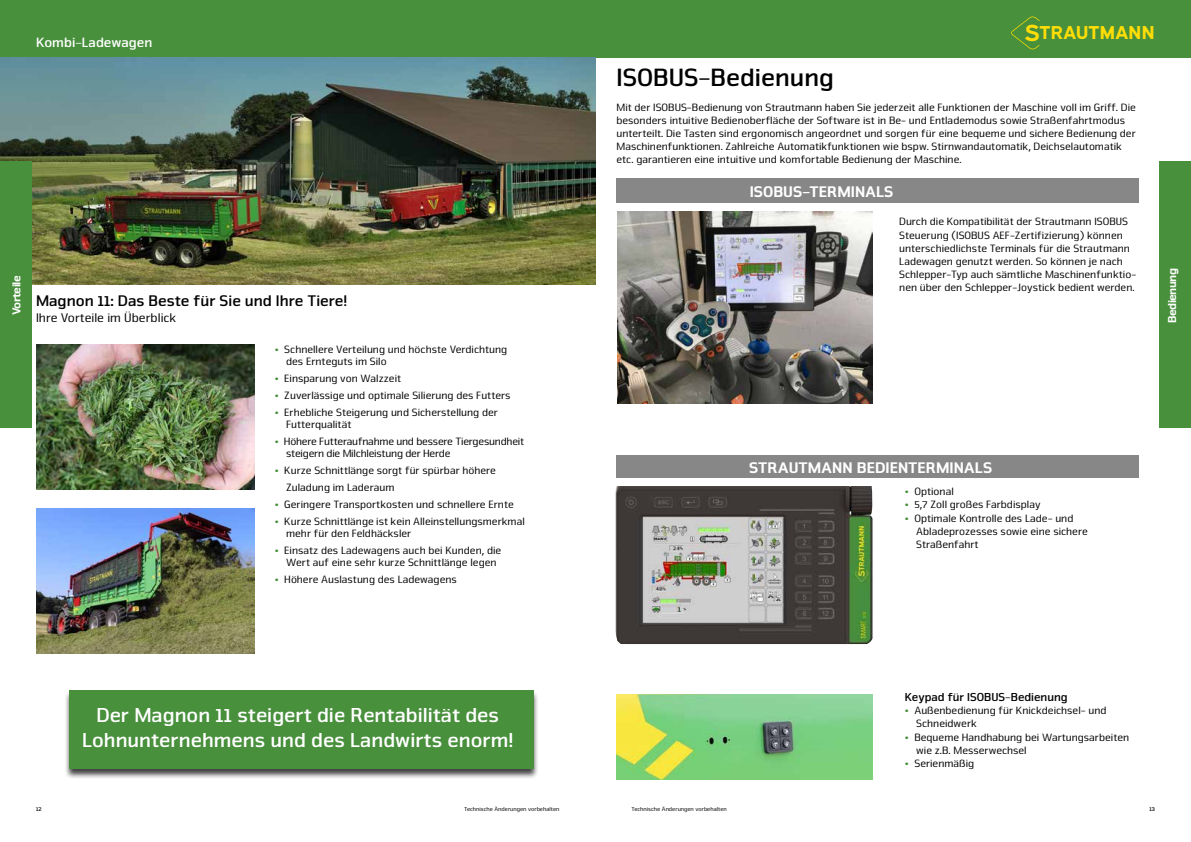
<style>
.page{position:relative;width:1191px;height:842px;background:#fff}
.page>*{position:absolute;margin:0;border:0;box-sizing:border-box;transform-origin:0 0}
.t1{font:700 26px "Nuri Pro";color:#000}
.t2{font:700 21px/25.2px "Nuri Pro";color:#fff;text-align:center}
.t3{font:700 18.7px "Expressway Rg";color:#ffdd06}
.t4{font:900 16px "Nuri Pro";color:#fff}
.t5{font:700 16px "Nuri Pro";color:#000}
.t6{font:700 14px "Nuri Pro";color:#fff}
.t7{font:13px "Nuri Pro";color:#000}
.t8{font:700 12px "Nuri Pro";color:#000}
.t9{font:900 12px "Nuri Pro";letter-spacing:-.05em;color:#fff}
.t10{font:11px/13.2px "Nuri Pro";color:#000}
.t11{font:11px/12px "Nuri Pro";letter-spacing:-.02em;color:#000}
.t12{font:6px "Nuri Pro";color:#000}
.t13{font:700 6px "Nuri Pro";color:#000}
.s1{font-weight:700;color:#48903c}
.s2{font-size:23.4px}
</style>
<div class="page">
<div style="left:0;top:0;width:1191px;height:57px;background:#48903c"></div>
<svg style="left:1011px;top:16px;width:28px;height:33px"></svg>
<img style="left:0;top:57px;width:595px;height:227px">
<div style="left:64px;top:690px;width:475px;height:90px;background:#000;opacity:.75"></div>
<div style="left:69px;top:690px;width:465px;height:78px;background:#48903c"></div>
<img style="left:36px;top:344px;width:218px;height:146px">
<img style="left:36px;top:508px;width:218px;height:146px">
<div style="left:0;top:162px;width:31px;height:266px;background:#48903c"></div>
<div style="left:616px;top:455px;width:522px;height:23px;background:#878787"></div>
<img style="left:615px;top:486px;width:258px;height:158px">
<div style="left:616px;top:178px;width:523px;height:25px;background:#878787"></div>
<img style="left:617px;top:212px;width:255px;height:191px">
<img style="left:616px;top:694px;width:256px;height:86px">
<div style="left:1159px;top:162px;width:32px;height:266px;background:#48903c"></div>
<p class="t6" style="left:36px;top:34px;width:118px">Kombi-Ladewagen</p>
<p class="t9" style="left:9px;top:315px;width:41px;rotate:-90deg">Vorteile</p>
<h3 class="t5" style="left:36px;top:291px;width:313px">Magnon 11: Das Beste für Sie und Ihre Tiere!</h3>
<p class="t7" style="left:36px;top:310px;width:142px">Ihre Vorteile im Überblick</p>
<p class="t10" style="left:286px;top:344px;width:223px;line-height:12px;text-indent:-11px"><span class="s1">•</span> Schnellere Verteilung und höchste Verdichtung des Ernteguts im Silo</p>
<p class="t10" style="left:275px;top:372px;width:128px"><span class="s1">•</span> Einsparung von Walzzeit</p>
<p class="t10" style="left:275px;top:389px;width:237px"><span class="s1">•</span> Zuverlässige und optimale Silierung des Futters</p>
<p class="t10" style="left:286px;top:407px;width:213px;line-height:12px;text-indent:-11px"><span class="s1">•</span> Erhebliche Steigerung und Sicherstellung der<br>Futterqualität</p>
<p class="t11" style="left:286px;top:436px;width:239px;text-indent:-11px"><span class="s1">•</span> Höhere Futteraufnahme und bessere Tiergesundheit steigern die Milchleistung der Herde</p>
<p class="t10" style="left:286px;top:462px;width:211px;line-height:17px;text-indent:-11px"><span class="s1">•</span> Kurze Schnittlänge sorgt für spürbar höhere<br>Zuladung im Laderaum</p>
<p class="t10" style="left:275px;top:498px;width:240px"><span class="s1">•</span> Geringere Transportkosten und schnellere Ernte</p>
<p class="t10" style="left:286px;top:515px;width:240px;line-height:12px;text-indent:-11px"><span class="s1">•</span> Kurze Schnittlänge ist kein Alleinstellungsmerkmal mehr für den Feldhäcksler</p>
<p class="t10" style="left:286px;top:544px;width:217px;line-height:12px;text-indent:-11px"><span class="s1">•</span> Einsatz des Ladewagens auch bei Kunden, die<br>Wert auf eine sehr kurze Schnittlänge legen</p>
<p class="t10" style="left:275px;top:573px;width:184px"><span class="s1">•</span> Höhere Auslastung des Ladewagens</p>
<h1 class="t1" style="left:616px;top:62px;width:219px">ISOBUS-Bedienung</h1>
<h3 class="t3" style="left:1024px;top:18px;width:132px"><span class="s2">S</span>TRAUTMANN</h3>
<p class="t10" style="left:616px;top:101px;width:521px">Mit der ISOBUS-Bedienung von Strautmann haben Sie jederzeit alle Funktionen der Maschine voll im Griff. Die besonders intuitive Bedienoberfläche der Software ist in Be- und Entlademodus sowie Straßenfahrtmodus unterteilt. Die Tasten sind ergonomisch angeordnet und sorgen für eine bequeme und sichere Bedienung der Maschinenfunktionen. Zahlreiche Automatikfunktionen wie bspw. Stirnwandautomatik, Deichselautomatik etc. garantieren eine intuitive und komfortable Bedienung der Maschine.</p>
<h3 class="t4" style="left:749px;top:182px;width:145px">ISOBUS-TERMINALS</h3>
<p class="t10" style="left:899px;top:215px;width:238px">Durch die Kompatibilität der Strautmann ISOBUS Steuerung (ISOBUS AEF-Zertifizierung) können unterschiedlichste Terminals für die Strautmann Ladewagen genutzt werden. So können je nach Schlepper-Typ auch sämtliche Maschinenfunktio&shy;nen über den Schlepper-Joystick bedient werden.</p>
<p class="t9" style="left:1165px;top:323px;width:56px;rotate:-90deg">Bedienung</p>
<h3 class="t4" style="left:749px;top:458px;width:244px">STRAUTMANN BEDIENTERMINALS</h3>
<p class="t10" style="left:905px;top:485px;width:50px"><span class="s1">•</span> Optional</p>
<p class="t10" style="left:905px;top:498px;width:137px"><span class="s1">•</span> 5,7 Zoll großes Farbdisplay</p>
<p class="t10" style="left:916px;top:512px;width:173px;text-indent:-11px"><span class="s1">•</span> Optimale Kontrolle des Lade- und<br>Abladeprozesses sowie eine sichere<br>Straßenfahrt</p>
<h2 class="t2" style="left:82px;top:702px;width:433px">Der Magnon 11 steigert die Rentabilität des<br>Lohnunternehmens und des Landwirts enorm!</h2>
<p class="t8" style="left:905px;top:690px;width:164px">Keypad für ISOBUS-Bedienung</p>
<p class="t10" style="left:916px;top:704px;width:192px;text-indent:-11px"><span class="s1">•</span> Außenbedienung für Knickdeichsel- und<br>Schneidwerk</p>
<p class="t10" style="left:916px;top:731px;width:214px;text-indent:-11px"><span class="s1">•</span> Bequeme Handhabung bei Wartungsarbeiten wie z.B. Messerwechsel</p>
<p class="t10" style="left:905px;top:757px;width:71px"><span class="s1">•</span> Serienmäßig</p>
<p class="t13" style="left:36px;top:805px;width:7px">12</p>
<p class="t12" style="left:464px;top:805px;width:97px">Technische Änderungen vorbehalten</p>
<p class="t12" style="left:631px;top:805px;width:97px">Technische Änderungen vorbehalten</p>
<p class="t13" style="left:1149px;top:805px;width:7px">13</p>
</div>
